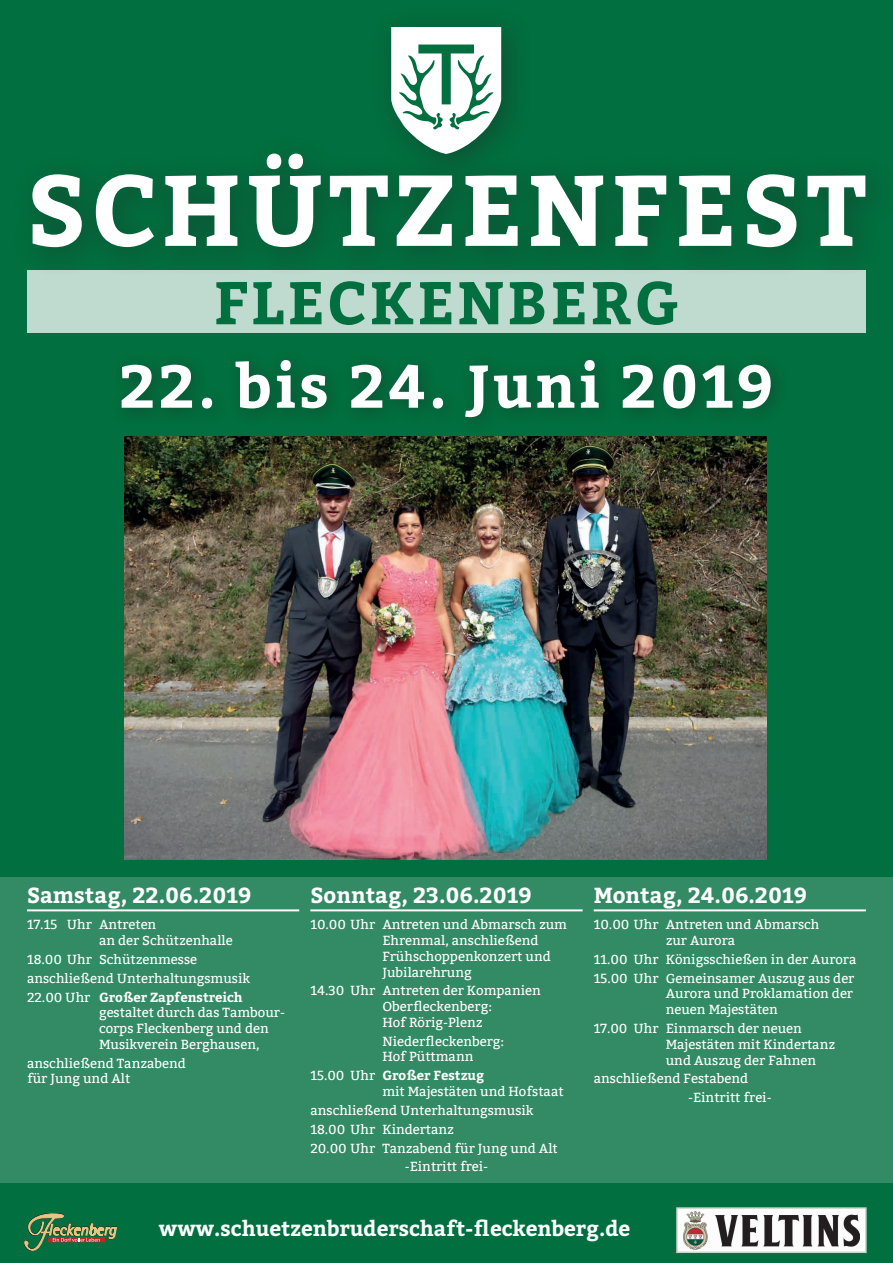
<style>
.page{position:relative;width:893px;height:1263px;background:#016f3f}
.page>*{position:absolute;margin:0;border:0;box-sizing:border-box;transform-origin:0 0}
.t1{font:700 99.75px "Bitter";letter-spacing:.05em;color:#fff}
.t2{font:700 60px "Bitter";letter-spacing:.05em;color:#fff}
.t3{font:700 60px "Bitter";letter-spacing:.05em;color:#016f3f}
.t4{font:700 21.75px "Bitter";color:#fff}
.t5{font:700 21px "Bitter";color:#fff}
.t6{font:13.12px/15.8px "Bitter";color:#fff}
.s1{font-weight:700}
</style>
<div class="page">
<div style="left:111px;top:349px;width:678px;height:86px;background:#231f20;opacity:.4"></div>
<div style="left:27px;top:270px;width:839px;height:63px;background:#bfdace"></div>
<div style="left:12px;top:134px;width:881px;height:145px;background:#231f20;opacity:.4"></div>
<div style="left:370px;top:6px;width:164px;height:179px;background:#026b3d"></div>
<svg style="left:391px;top:27px;width:110px;height:127px"></svg>
<img style="left:124px;top:436px;width:642px;height:423px">
<div style="left:0;top:877px;width:893px;height:306px;background:#328b64"></div>
<hr style="left:27px;top:909px;width:272px;height:2px;background:#fff">
<hr style="left:310px;top:909px;width:273px;height:2px;background:#fff">
<hr style="left:594px;top:909px;width:272px;height:2px;background:#fff">
<svg style="left:24px;top:1213px;width:93px;height:38px"></svg>
<div style="left:677px;top:1208px;width:189px;height:44px;background:#fff"></div>
<img style="left:683px;top:1212px;width:176px;height:37px">
<div style="left:676px;top:1207px;width:191px;height:46px;border:2px solid #c7d5c7"></div>
<h1 class="t1" style="left:27px;top:150px;width:841px">SCHÜTZENFEST</h1>
<h2 class="t3" style="left:214px;top:267px;width:467px">FLECKENBERG</h2>
<h2 class="t2" style="left:119px;top:350px;width:656px">22. bis 24. Juni 2019</h2>
<h3 class="t4" style="left:27px;top:882px;width:226px">Samstag, 22.06.2019</h3>
<p class="t6" style="left:99px;top:917px;width:135px;text-indent:-72px">17.15 Uhr Antreten<br>an der Schützenhalle</p>
<p class="t6" style="left:27px;top:950px;width:225px;line-height:18.8px">18.00 Uhr Schützenmesse anschließend Unterhaltungsmusik<br>22.00 Uhr <span class="s1">Großer Zapfenstreich</span></p>
<p class="t6" style="left:99px;top:1005px;width:187px">gestaltet durch das Tambour&shy;corps Fleckenberg und den<br>Musikverein Berghausen,</p>
<p class="t6" style="left:27px;top:1055px;width:160px">anschließend Tanzabend für Jung und Alt</p>
<h3 class="t4" style="left:310px;top:882px;width:223px">Sonntag, 23.06.2019</h3>
<p class="t6" style="left:382px;top:917px;width:186px;text-indent:-72px">10.00 Uhr Antreten und Abmarsch zum<br>Ehrenmal, anschließend<br>Frühschoppenkonzert und<br>Jubilarehrung</p>
<p class="t6" style="left:382px;top:983px;width:160px;text-indent:-72px">14.30 Uhr Antreten der Kompanien<br>Oberfleckenberg:<br>Hof Rörig-Plenz</p>
<p class="t6" style="left:382px;top:1033px;width:123px">Niederfleckenberg:<br>Hof Püttmann</p>
<p class="t6" style="left:382px;top:1068px;width:183px;text-indent:-72px">15.00 Uhr <span class="s1">Großer Festzug<br></span>mit Majestäten und Hofstaat</p>
<p class="t6" style="left:310px;top:1102px;width:225px">anschließend Unterhaltungsmusik</p>
<p class="t6" style="left:310px;top:1121px;width:145px">18.00 Uhr Kindertanz</p>
<p class="t6" style="left:310px;top:1140px;width:249px">20.00 Uhr Tanzabend für Jung und Alt</p>
<p class="t6" style="left:405px;top:1159px;width:85px">-Eintritt frei-</p>
<h3 class="t4" style="left:594px;top:882px;width:215px">Montag, 24.06.2019</h3>
<p class="t6" style="left:666px;top:917px;width:155px;text-indent:-72px">10.00 Uhr Antreten und Abmarsch zur Aurora</p>
<p class="t6" style="left:594px;top:950px;width:264px;line-height:18.8px">11.00 Uhr Königsschießen in der Aurora<br>15.00 Uhr Gemeinsamer Auszug aus der</p>
<p class="t6" style="left:666px;top:986px;width:189px">Aurora und Proklamation der neuen Majestäten</p>
<p class="t6" style="left:666px;top:1021px;width:171px;text-indent:-72px">17.00 Uhr Einmarsch der neuen<br>Majestäten mit Kindertanz und Auszug der Fahnen</p>
<p class="t6" style="left:688px;top:1069px;width:85px;line-height:18.8px;text-indent:-94px">anschließend Festabend -Eintritt frei-</p>
<h3 class="t5" style="left:159px;top:1216px;width:473px">www.schuetzenbruderschaft-fleckenberg.de</h3>
</div>
